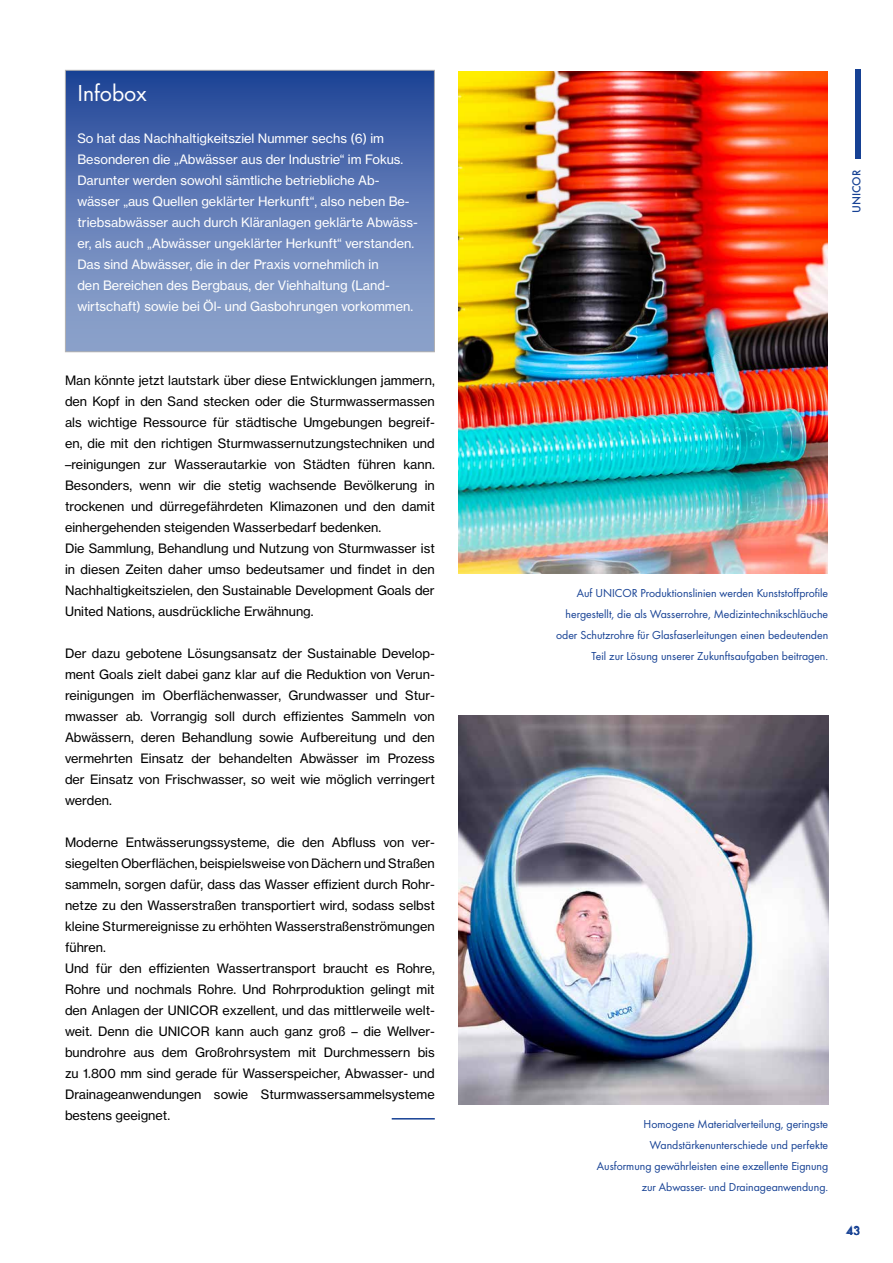
<style>
.page{position:relative;width:893px;height:1263px;background:#fff}
.page>*{position:absolute;margin:0;border:0;box-sizing:border-box;transform-origin:0 0}
.t1{font:24px "Futura Boo";color:#fff}
.t2{font:12.75px/21px "N Haas Grotesk TX Std 55 Rg";color:#000}
.t3{font:12.75px/21px "N Haas Grotesk TX Std 55 Rg";color:#fff}
.t4{font:12px/21px "Futura Boo";color:#164194;text-align:right}
.t5{font:500 12px "Futura";color:#164194}
</style>
<div class="page">
<img style="left:458px;top:71px;width:370px;height:503px">
<img style="left:458px;top:716px;width:370px;height:388px">
<hr style="left:392px;top:1118px;width:43px;height:1px;background:#164194">
<div style="left:855px;top:69px;width:5px;height:89px;background:#164194"></div>
<div style="left:65px;top:70px;width:369px;height:282px;background:linear-gradient(to bottom,#24489a,#98acd1)"></div>
<div style="left:65px;top:70px;width:370px;height:282px;border:1px solid #b3b2b2"></div>
<h1 class="t1" style="left:77px;top:79px;width:71px">Infobox</h1>
<p class="t3" style="left:77px;top:128px;width:342px">So hat das Nachhaltigkeitsziel Nummer sechs (6) im Besonderen die „Abwässer aus der Industrie“ im Fokus.<br>Darunter werden sowohl sämtliche betriebliche Ab&shy;wässer „aus Quellen geklärter Herkunft“, also neben Be&shy;triebsabwässer auch durch Kläranlagen geklärte Abwäss&shy;er, als auch „Abwässer ungeklärter Herkunft“ verstanden.<br>Das sind Abwässer, die in der Praxis vornehmlich in<br>den Bereichen des Bergbaus, der Viehhaltung (Land&shy;wirtschaft) sowie bei Öl- und Gasbohrungen vorkommen.</p>
<p class="t2" style="left:65px;top:369px;width:371px">Man könnte jetzt lautstark über diese Entwicklungen jammern, den Kopf in den Sand stecken oder die Sturmwassermassen als wichtige Ressource für städtische Umgebungen begreif&shy;en, die mit den richtigen Sturmwassernutzungstechniken und –reinigungen zur Wasserautarkie von Städten führen kann.<br>Besonders, wenn wir die stetig wachsende Bevölkerung in trockenen und dürregefährdeten Klimazonen und den damit einhergehenden steigenden Wasserbedarf bedenken.<br>Die Sammlung, Behandlung und Nutzung von Sturmwasser ist in diesen Zeiten daher umso bedeutsamer und findet in den Nachhaltigkeitszielen, den Sustainable Development Goals der United Nations, ausdrückliche Erwähnung.</p>
<p class="t2" style="left:65px;top:642px;width:371px;text-align:justify">Der dazu gebotene Lösungsansatz der Sustainable Develop&shy;ment Goals zielt dabei ganz klar auf die Reduktion von Verun&shy;reinigungen im Oberflächenwasser, Grundwasser und Stur&shy;mwasser ab. Vorrangig soll durch effizientes Sammeln von Abwässern, deren Behandlung sowie Aufbereitung und den vermehrten Einsatz der behandelten Abwässer im Prozess der Einsatz von Frischwasser, so weit wie möglich verringert werden.</p>
<p class="t2" style="left:65px;top:831px;width:371px">Moderne Entwässerungssysteme, die den Abfluss von ver&shy;siegelten Oberflächen, beispielsweise von Dächern und Straßen sammeln, sorgen dafür, dass das Wasser effizient durch Rohr&shy;netze zu den Wasserstraßen transportiert wird, sodass selbst kleine Sturmereignisse zu erhöhten Wasserstraßenströmungen führen.<br>Und für den effizienten Wassertransport braucht es Rohre, Rohre und nochmals Rohre. Und Rohrproduktion gelingt mit den Anlagen der UNICOR exzellent, und das mittlerweile welt&shy;weit. Denn die UNICOR kann auch ganz groß – die Wellver&shy;bundrohre aus dem Großrohrsystem mit Durchmessern bis zu 1.800 mm sind gerade für Wasserspeicher, Abwasser- und Drainageanwendungen sowie Sturmwassersammelsysteme bestens geeignet.</p>
<p class="t5" style="left:849px;top:213px;width:45px;rotate:-90deg">UNICOR</p>
<p class="t4" style="left:556px;top:582px;width:274px">Auf UNICOR Produktionslinien werden Kunststoffprofile hergestellt, die als Wasserrohre, Medizintechnikschläuche oder Schutzrohre für Glasfaserleitungen einen bedeutenden Teil zur Lösung unserer Zukunftsaufgaben beitragen.</p>
<p class="t4" style="left:597px;top:1113px;width:233px">Homogene Materialverteilung, geringste Wandstärkenunterschiede und perfekte Ausformung gewährleisten eine exzellente Eignung zur Abwasser- und Drainageanwendung.</p>
<p class="t5" style="left:847px;top:1224px;width:15px">43</p>
</div>
